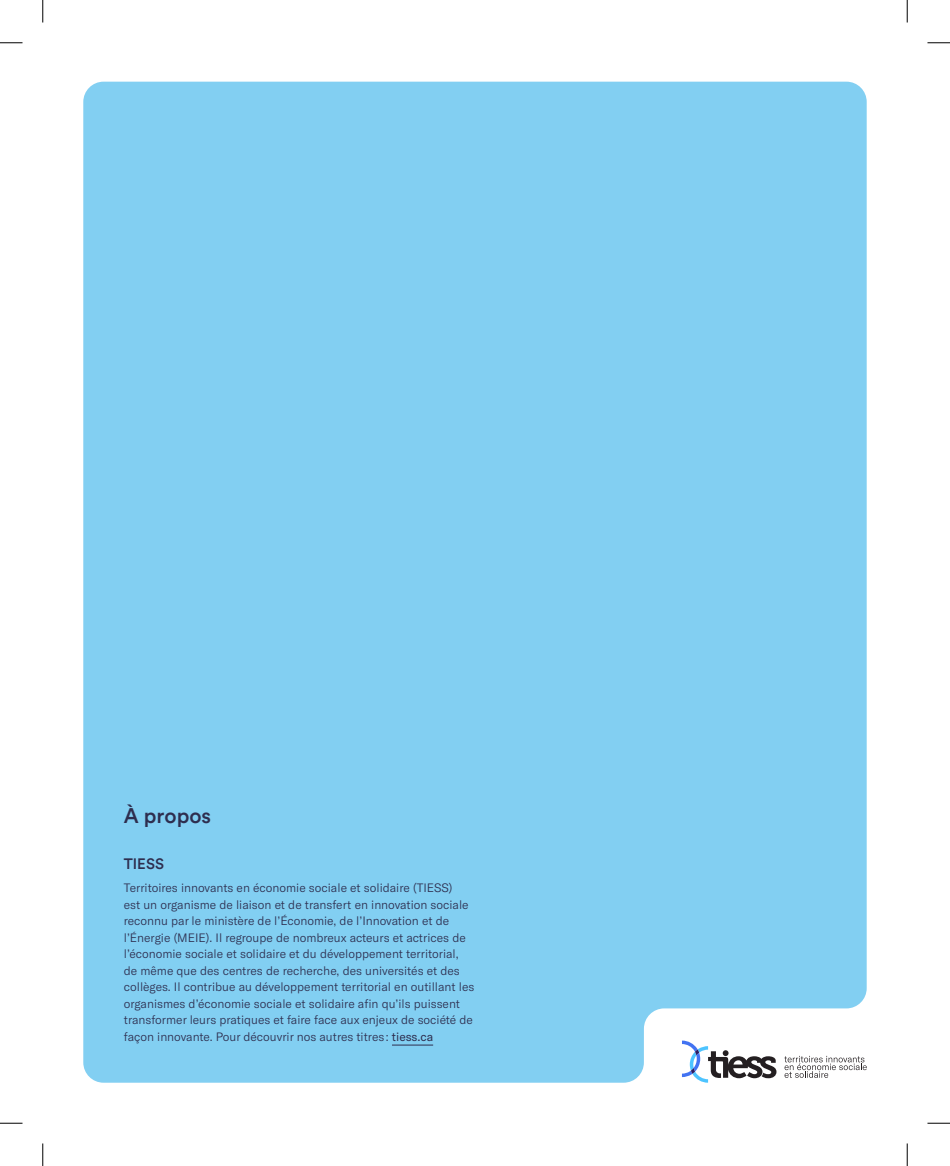
<style>
.page{position:relative;width:950px;height:1166px;background:#fff}
.page>*{position:absolute;margin:0;border:0;box-sizing:border-box;transform-origin:0 0}
.t1{font:500 21px "Circular Std";color:#2e2e4f}
.t2{font:500 15px "Circular Std";color:#2e2e4f}
.t3{font:300 12px/16.5px "GT America";color:#2e2e4f}
.s1{font-weight:400}
</style>
<div class="page">
<div style="left:83px;top:82px;width:783px;height:1000px;background:#82cff2"></div>
<svg style="left:784px;top:1055px;width:82px;height:22px"></svg>
<svg style="left:682px;top:1040px;width:94px;height:42px"></svg>
<hr style="left:392px;top:1044px;width:41px;height:1px;background:#2e2e4f">
<svg style="left:0;top:42px;width:22px;height:1px"></svg>
<svg style="left:927px;top:42px;width:23px;height:1px"></svg>
<svg style="left:0;top:1122px;width:22px;height:1px"></svg>
<svg style="left:927px;top:1122px;width:23px;height:1px"></svg>
<svg style="left:42px;top:0;width:1px;height:22px"></svg>
<svg style="left:42px;top:1143px;width:1px;height:23px"></svg>
<svg style="left:906px;top:0;width:1px;height:22px"></svg>
<svg style="left:906px;top:1143px;width:1px;height:23px"></svg>
<h1 class="t1" style="left:124px;top:802px;width:89px">À propos</h1>
<p class="t2" style="left:124px;top:854px;width:42px">TIESS</p>
<p class="t3" style="left:124px;top:879px;width:352px">Territoires innovants en économie sociale et solidaire (TIESS)<br>est un organisme de liaison et de transfert en innovation sociale reconnu par le ministère de l’Économie, de l’Innovation et de l’Énergie (MEIE). Il regroupe de nombreux acteurs et actrices de l’économie sociale et solidaire et du développement territorial, de même que des centres de recherche, des universités et des collèges. Il contribue au développement territorial en outillant les organismes d’économie sociale et solidaire afin qu’ils puissent transformer leurs pratiques et faire face aux enjeux de société de façon innovante. Pour découvrir nos autres titres : <span class="s1">tiess.ca</span></p>
</div>
